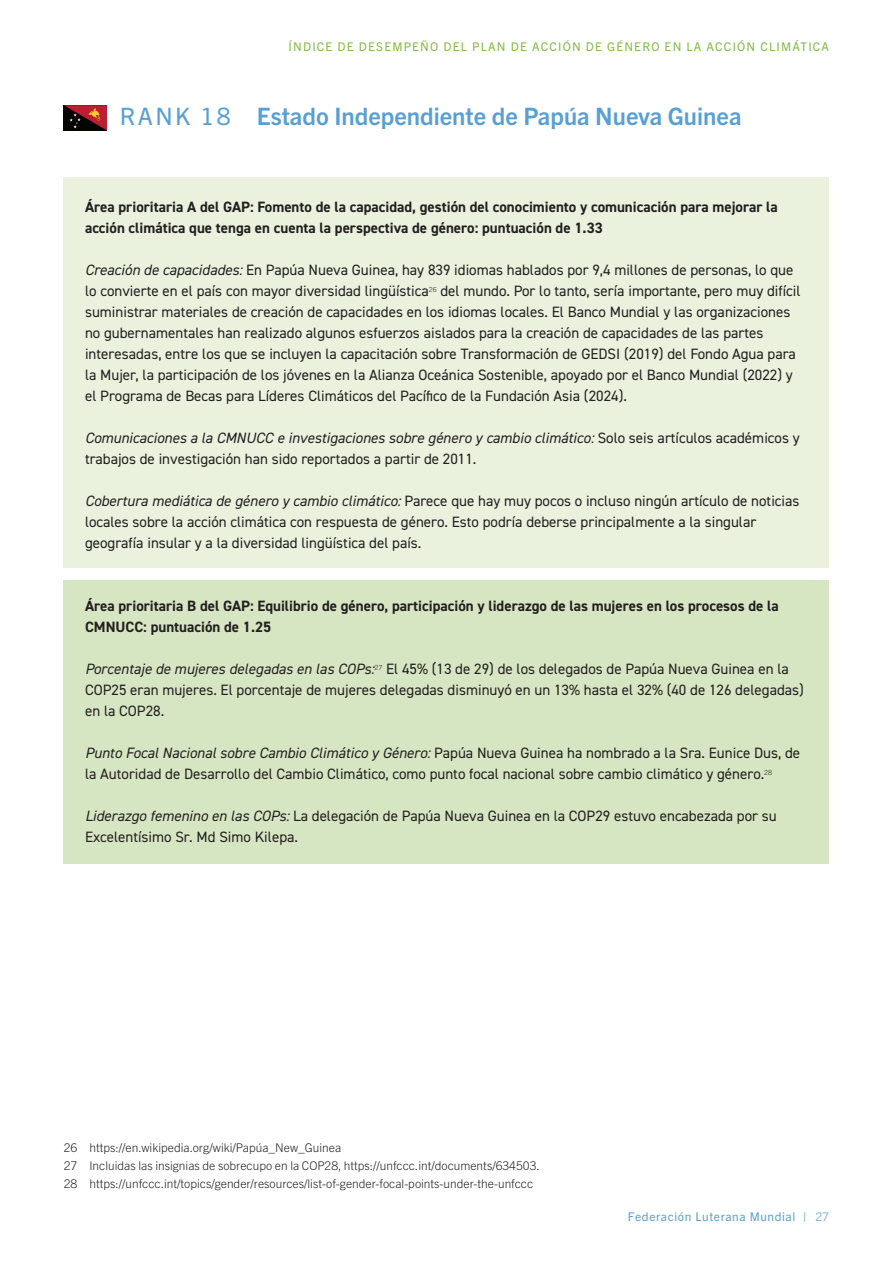
<style>
.page{position:relative;width:893px;height:1263px;background:#fff}
.page>*{position:absolute;margin:0;border:0;box-sizing:border-box;transform-origin:0 0}
.LWF_Heading_MAIN{font:700 24px "Trade Gothic Next LT Pro";color:#589fd6}
.GAP_Priority_area_REGULAR{font:15px/21px "DIN2014";color:#231f20}
.GAP_Priority_area_BOLD{font:700 15px/21px "DIN2014";color:#231f20}
.LWF_footnotes{font:300 12px "Trade Gothic Next LT Pro";color:#231f20}
.t1{font:12px "Trade Gothic Next LT Pro";letter-spacing:.1em;color:#84bc47}
.t2{font:12px "Trade Gothic Next LT Pro";letter-spacing:.05em;color:#589fd6}
.s1{font-weight:400}
.s2{font-style:italic}
.s3{color:#8ab6e1}
</style>
<div class="page">
<div style="left:64px;top:105px;width:43px;height:26px;background:#040503"></div>
<svg style="left:64px;top:105px;width:43px;height:25px"></svg>
<div style="left:64px;top:177px;width:765px;height:391px;background:#eaf2de"></div>
<div style="left:64px;top:580px;width:765px;height:283px;background:#d7e6c2"></div>
<p class="t1" style="left:289px;top:38px;width:542px">ÍNDICE DE DESEMPEÑO DEL PLAN DE ACCIÓN DE GÉNERO EN LA ACCIÓN CLIMÁTICA</p>
<p class="LWF_Heading_MAIN" style="left:120px;top:99px;width:623px"><span class="s1">RANK 18</span> Estado Independiente de Papúa Nueva Guinea</p>
<p class="GAP_Priority_area_BOLD" style="left:85px;top:196px;width:694px">Área prioritaria A del GAP: Fomento de la capacidad, gestión del conocimiento y comunicación para mejorar la acción climática que tenga en cuenta la perspectiva de género: puntuación de 1.33</p>
<p class="GAP_Priority_area_REGULAR" style="left:85px;top:259px;width:717px"><span class="s2">Creación de capacidades:</span> En Papúa Nueva Guinea, hay 839 idiomas hablados por 9,4 millones de personas, lo que lo convierte en el país con mayor diversidad lingüística<sup>26</sup> del mundo. Por lo tanto, sería importante, pero muy difícil suministrar materiales de creación de capacidades en los idiomas locales. El Banco Mundial y las organizaciones no gubernamentales han realizado algunos esfuerzos aislados para la creación de capacidades de las partes interesadas, entre los que se incluyen la capacitación sobre Transformación de GEDSI (2019) del Fondo Agua para la Mujer, la participación de los jóvenes en la Alianza Oceánica Sostenible, apoyado por el Banco Mundial (2022) y el Programa de Becas para Líderes Climáticos del Pacífico de la Fundación Asia (2024).</p>
<p class="GAP_Priority_area_REGULAR" style="left:85px;top:427px;width:716px"><span class="s2">Comunicaciones a la CMNUCC e investigaciones sobre género y cambio climático:</span> Solo seis artículos académicos y trabajos de investigación han sido reportados a partir de 2011.</p>
<p class="GAP_Priority_area_REGULAR" style="left:85px;top:490px;width:716px"><span class="s2">Cobertura mediática de género y cambio climático:</span> Parece que hay muy pocos o incluso ningún artículo de noticias locales sobre la acción climática con respuesta de género. Esto podría deberse principalmente a la singular geografía insular y a la diversidad lingüística del país.</p>
<p class="GAP_Priority_area_BOLD" style="left:85px;top:595px;width:695px">Área prioritaria B del GAP: Equilibrio de género, participación y liderazgo de las mujeres en los procesos de la<br>CMNUCC: puntuación de 1.25</p>
<p class="GAP_Priority_area_REGULAR" style="left:85px;top:658px;width:720px"><span class="s2">Porcentaje de mujeres delegadas en las COPs:</span><sup>27</sup> El 45% (13 de 29) de los delegados de Papúa Nueva Guinea en la<br>COP25 eran mujeres. El porcentaje de mujeres delegadas disminuyó en un 13% hasta el 32% (40 de 126 delegadas) en la COP28.</p>
<p class="GAP_Priority_area_REGULAR" style="left:85px;top:742px;width:717px"><span class="s2">Punto Focal Nacional sobre Cambio Climático y Género:</span> Papúa Nueva Guinea ha nombrado a la Sra. Eunice Dus, de la Autoridad de Desarrollo del Cambio Climático, como punto focal nacional sobre cambio climático y género.<sup>28</sup></p>
<p class="GAP_Priority_area_REGULAR" style="left:85px;top:805px;width:693px"><span class="s2">Liderazgo femenino en las COPs:</span> La delegación de Papúa Nueva Guinea en la COP29 estuvo encabezada por su<br>Excelentísimo Sr. Md Simo Kilepa.</p>
<p class="LWF_footnotes" style="left:64px;top:1139px;width:279px">26 https://en.wikipedia.org/wiki/Papúa_New_Guinea</p>
<p class="LWF_footnotes" style="left:64px;top:1157px;width:478px">27 Incluidas las insignias de sobrecupo en la COP28, https://unfccc.int/documents/634503.</p>
<p class="LWF_footnotes" style="left:64px;top:1175px;width:471px">28 https://unfccc.int/topics/gender/resources/list-of-gender-focal-points-under-the-unfccc</p>
<p class="t2" style="left:628px;top:1208px;width:203px">Federación Luterana Mundial | <span class="s3">27</span></p>
</div>
